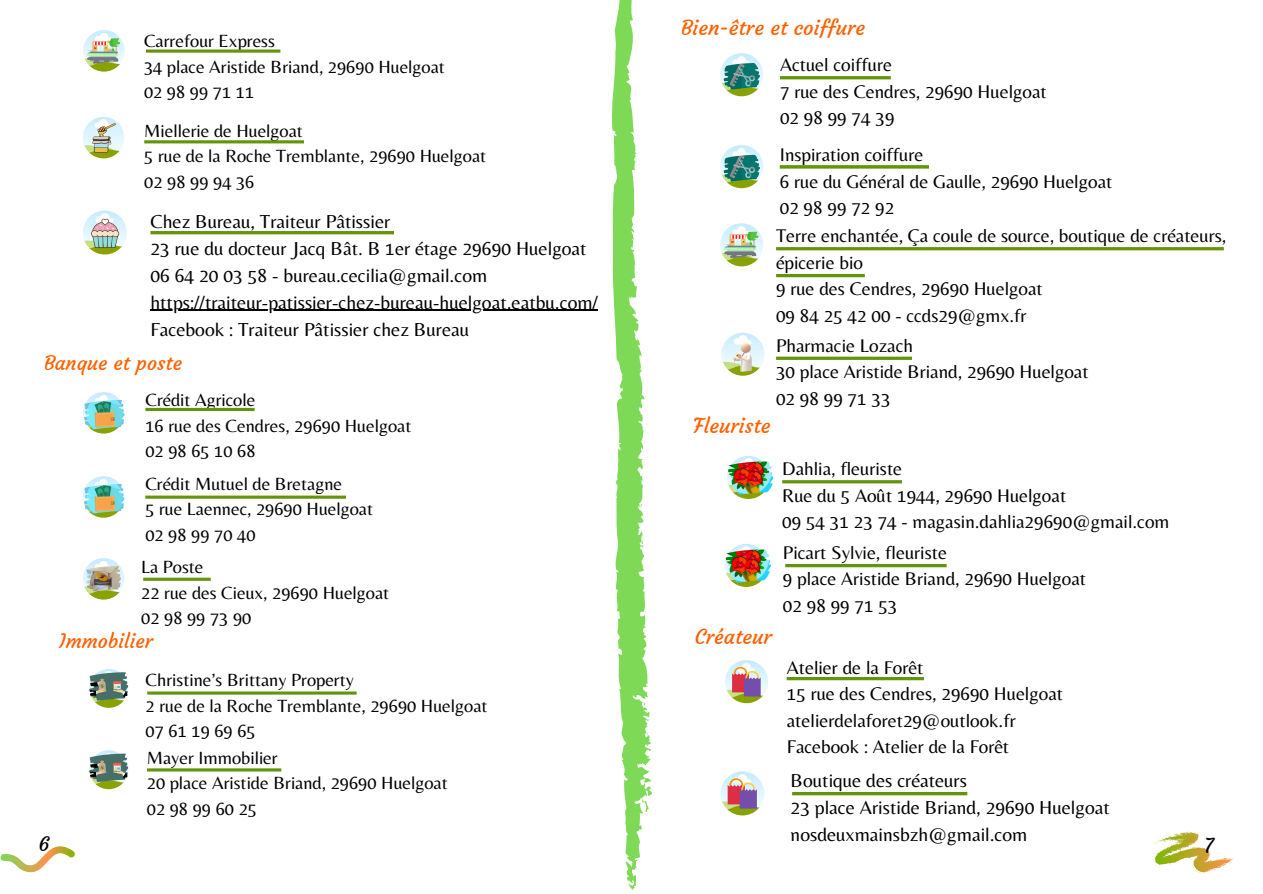
<style>
.page{position:relative;width:1263px;height:894px;background:#fff}
.page>*{position:absolute;margin:0;border:0;box-sizing:border-box;transform-origin:0 0}
.t1{font:20.55px "Courgette";color:#ff6100}
.t2{font:20.55px "Courgette";color:#000}
.t3{font:19.8px "Courgette";color:#ff6100}
.t4{font:19.8px "Courgette";color:#000}
.t5{font:19.5px/27px "Belleza";color:#000}
.t6{font:19.05px/26.4px "Belleza";color:#000}
.t7{font:18.3px/25.5px "Belleza";color:#000}
</style>
<div class="page">
<svg style="left:612px;top:30px;width:40px;height:860px"></svg>
<svg style="left:776px;top:247px;width:448px;height:3px"></svg>
<svg style="left:776px;top:274px;width:89px;height:3px"></svg>
<img style="left:721px;top:332px;width:43px;height:43px;border-radius:50%">
<img style="left:758px;top:343px;width:6px;height:14px">
<svg style="left:776px;top:356px;width:136px;height:4px"></svg>
<img style="left:720px;top:223px;width:43px;height:43px;border-radius:50%">
<svg style="left:754px;top:233px;width:5px;height:12px"></svg>
<svg style="left:780px;top:76px;width:111px;height:3px"></svg>
<svg style="left:780px;top:165px;width:149px;height:3px"></svg>
<img style="left:720px;top:53px;width:43px;height:43px;border-radius:50%">
<svg style="left:755px;top:64px;width:5px;height:12px"></svg>
<img style="left:720px;top:145px;width:43px;height:43px;border-radius:50%">
<svg style="left:755px;top:156px;width:5px;height:12px"></svg>
<svg style="left:1153px;top:831px;width:80px;height:42px"></svg>
<img style="left:89px;top:750px;width:39px;height:39px;border-radius:50%">
<svg style="left:123px;top:755px;width:5px;height:12px"></svg>
<svg style="left:147px;top:691px;width:210px;height:3px"></svg>
<svg style="left:147px;top:768px;width:134px;height:3px"></svg>
<img style="left:83px;top:558px;width:41px;height:41px;border-radius:50%">
<svg style="left:116px;top:567px;width:5px;height:11px"></svg>
<svg style="left:143px;top:577px;width:68px;height:3px"></svg>
<img style="left:89px;top:668px;width:39px;height:39px;border-radius:50%">
<svg style="left:123px;top:673px;width:5px;height:13px"></svg>
<img style="left:83px;top:476px;width:41px;height:41px;border-radius:50%">
<svg style="left:119px;top:485px;width:5px;height:13px"></svg>
<svg style="left:145px;top:495px;width:201px;height:3px"></svg>
<img style="left:83px;top:30px;width:42px;height:42px;border-radius:50%">
<svg style="left:116px;top:40px;width:5px;height:11px"></svg>
<img style="left:83px;top:117px;width:41px;height:41px;border-radius:50%">
<svg style="left:92px;top:123px;width:24px;height:30px"></svg>
<svg style="left:146px;top:49px;width:134px;height:4px"></svg>
<svg style="left:144px;top:140px;width:160px;height:3px"></svg>
<img style="left:83px;top:392px;width:41px;height:41px;border-radius:50%">
<svg style="left:119px;top:401px;width:5px;height:13px"></svg>
<svg style="left:145px;top:408px;width:110px;height:3px"></svg>
<svg style="left:0;top:846px;width:75px;height:25px"></svg>
<hr style="left:150px;top:309px;width:448px;height:2px;background:#000">
<svg style="left:150px;top:231px;width:244px;height:3px"></svg>
<img style="left:83px;top:210px;width:44px;height:44px;border-radius:50%">
<svg style="left:91px;top:219px;width:28px;height:29px"></svg>
<img style="left:727px;top:455px;width:43px;height:44px;border-radius:50%">
<img style="left:766px;top:463px;width:7px;height:14px">
<svg style="left:782px;top:480px;width:120px;height:3px"></svg>
<svg style="left:785px;top:564px;width:162px;height:3px"></svg>
<img style="left:725px;top:543px;width:43px;height:43px;border-radius:50%">
<img style="left:764px;top:551px;width:7px;height:14px">
<img style="left:720px;top:771px;width:44px;height:44px;border-radius:50%">
<svg style="left:728px;top:778px;width:29px;height:30px"></svg>
<svg style="left:792px;top:792px;width:175px;height:3px"></svg>
<img style="left:725px;top:660px;width:43px;height:43px;border-radius:50%">
<svg style="left:732px;top:666px;width:29px;height:30px"></svg>
<svg style="left:787px;top:677px;width:137px;height:3px"></svg>
<p class="t7" style="left:144px;top:28px;width:302px">Carrefour Express<br>34 place Aristide Briand, 29690 Huelgoat<br>02 98 99 71 11</p>
<p class="t7" style="left:144px;top:118px;width:343px">Miellerie de Huelgoat<br>5 rue de la Roche Tremblante, 29690 Huelgoat<br>02 98 99 94 36</p>
<p class="t5" style="left:150px;top:207px;width:449px">Chez Bureau, Traiteur Pâtissier<br>23 rue du docteur Jacq Bât. B 1er étage 29690 Huelgoat 06 64 20 03 58 - bureau.cecilia@gmail.com https://traiteur-patissier-chez-bureau-huelgoat.eatbu.com/ Facebook : Traiteur Pâtissier chez Bureau</p>
<p class="t3" style="left:44px;top:350px;width:139px">Banque et poste</p>
<p class="t7" style="left:145px;top:387px;width:267px">Crédit Agricole<br>16 rue des Cendres, 29690 Huelgoat<br>02 98 65 10 68</p>
<p class="t7" style="left:145px;top:470px;width:229px">Crédit Mutuel de Bretagne<br>5 rue Laennec, 29690 Huelgoat<br>02 98 99 70 40</p>
<p class="t7" style="left:141px;top:553px;width:250px">La Poste<br>22 rue des Cieux, 29690 Huelgoat<br>02 98 99 73 90</p>
<p class="t3" style="left:59px;top:629px;width:95px">Immobilier</p>
<p class="t7" style="left:146px;top:666px;width:343px">Christine’s Brittany Property<br>2 rue de la Roche Tremblante, 29690 Huelgoat<br>07 61 19 69 65</p>
<p class="t4" style="left:39px;top:831px;width:12px">6</p>
<p class="t7" style="left:147px;top:744px;width:302px">Mayer Immobilier<br>20 place Aristide Briand, 29690 Huelgoat<br>02 98 99 60 25</p>
<p class="t1" style="left:681px;top:15px;width:186px">Bien-être et coiffure</p>
<p class="t6" style="left:780px;top:51px;width:268px">Actuel coiffure<br>7 rue des Cendres, 29690 Huelgoat<br>02 98 99 74 39</p>
<p class="t6" style="left:780px;top:141px;width:334px">Inspiration coiffure<br>6 rue du Général de Gaulle, 29690 Huelgoat<br>02 98 99 72 92</p>
<p class="t6" style="left:776px;top:222px;width:452px">Terre enchantée, Ça coule de source, boutique de créateurs, épicerie bio<br>9 rue des Cendres, 29690 Huelgoat<br>09 84 25 42 00 - ccds29@gmx.fr</p>
<p class="t6" style="left:776px;top:331px;width:314px">Pharmacie Lozach<br>30 place Aristide Briand, 29690 Huelgoat<br>02 98 99 71 33</p>
<p class="t1" style="left:693px;top:413px;width:79px">Fleuriste</p>
<p class="t1" style="left:695px;top:624px;width:78px">Créateur</p>
<p class="t6" style="left:782px;top:455px;width:389px">Dahlia, fleuriste<br>Rue du 5 Août 1944, 29690 Huelgoat<br>09 54 31 23 74 - magasin.dahlia29690@gmail.com</p>
<p class="t6" style="left:783px;top:539px;width:305px">Picart Sylvie, fleuriste<br>9 place Aristide Briand, 29690 Huelgoat<br>02 98 99 71 53</p>
<p class="t6" style="left:787px;top:653px;width:278px">Atelier de la Forêt<br>15 rue des Cendres, 29690 Huelgoat atelierdelaforet29@outlook.fr<br>Facebook : Atelier de la Forêt</p>
<p class="t5" style="left:791px;top:766px;width:321px">Boutique des créateurs<br>23 place Aristide Briand, 29690 Huelgoat nosdeuxmainsbzh@gmail.com</p>
<p class="t2" style="left:1204px;top:832px;width:11px">7</p>
</div>
